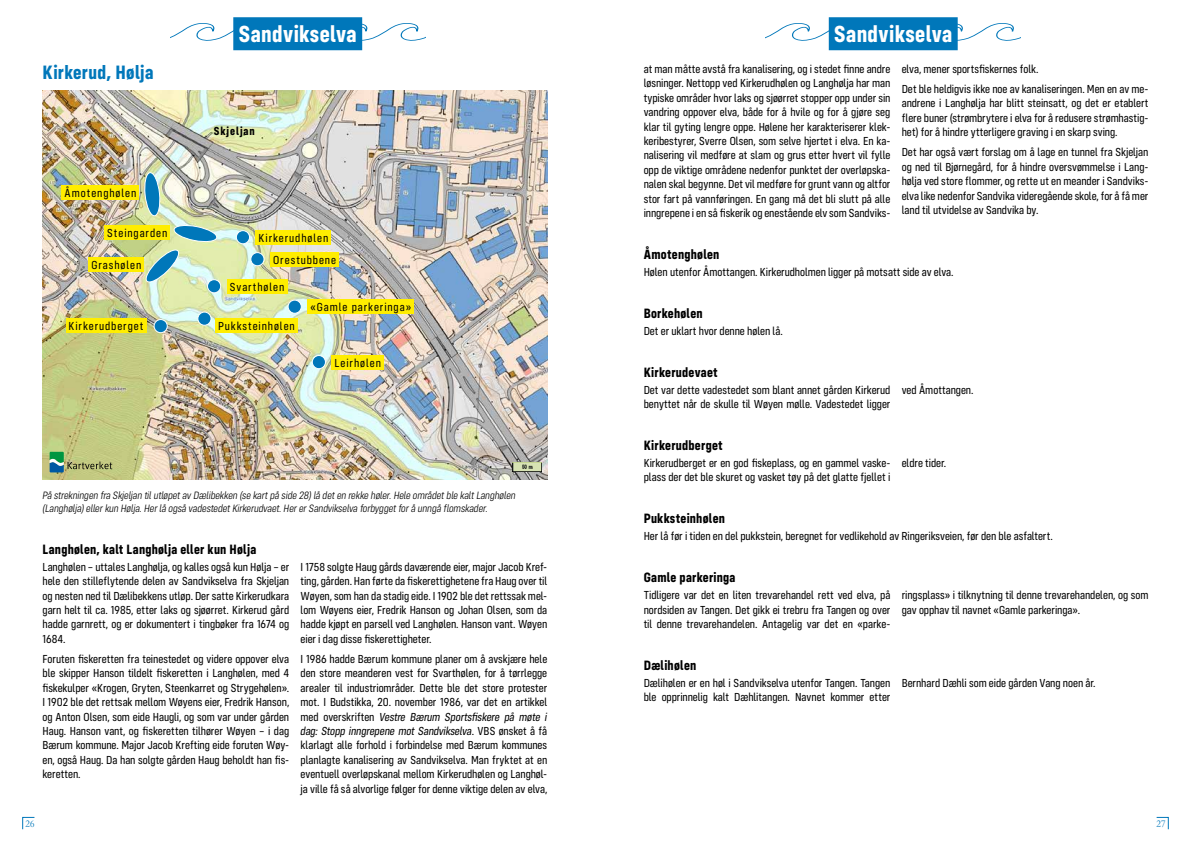
<style>
.page{position:relative;width:1191px;height:842px;background:#fff}
.page>*{position:absolute;margin:0;border:0;box-sizing:border-box;transform-origin:0 0}
.t1{font:700 24px "Config Condensed";letter-spacing:.015em;color:#fff}
.t2{font:700 20px "Config Condensed";letter-spacing:.015em;color:#0077ba}
.t3{font:700 14px "Config Condensed";letter-spacing:.02em;color:#000}
.t4{font:12px/14.4px "Config Condensed";letter-spacing:-.005em;color:#000;text-align:justify}
.t5{font:12px "Config Condensed";letter-spacing:.075em;color:#000}
.t6{font:700 12px "Config Condensed";letter-spacing:.08em;color:#000}
.t7{font:italic 300 11px/13.2px "Config Condensed";letter-spacing:-.005em;color:#000}
.t8{font:9px "Bembo Titling MT Std";color:#0077ba}
.s1{font-style:italic}
</style>
<div class="page">
<svg style="left:170px;top:22px;width:255px;height:19px"></svg>
<svg style="left:765px;top:22px;width:255px;height:19px"></svg>
<svg style="left:22px;top:816px;width:13px;height:14px"></svg>
<svg style="left:1156px;top:816px;width:13px;height:14px"></svg>
<img style="left:43px;top:90px;width:504px;height:390px">
<div style="left:233px;top:17px;width:129px;height:33px;background:#0077ba"></div>
<div style="left:828px;top:17px;width:129px;height:33px;background:#0077ba"></div>
<div style="left:236px;top:231px;width:13px;height:13px;background:#0077ba;border-radius:50%"></div>
<div style="left:236px;top:230px;width:14px;height:14px;border:1px solid #fff;border-radius:50%"></div>
<svg style="left:144px;top:172px;width:17px;height:44px"></svg>
<svg style="left:144px;top:223px;width:75px;height:62px;background:#b0d3bb"></svg>
<div style="left:251px;top:253px;width:13px;height:13px;background:#0077ba;border-radius:50%"></div>
<div style="left:250px;top:252px;width:14px;height:14px;border:1px solid #fff;border-radius:50%"></div>
<div style="left:207px;top:280px;width:14px;height:13px;background:#0077ba;border-radius:50%"></div>
<div style="left:207px;top:279px;width:14px;height:14px;border:1px solid #fff;border-radius:50%"></div>
<div style="left:288px;top:300px;width:13px;height:13px;background:#0077ba;border-radius:50%"></div>
<div style="left:288px;top:300px;width:14px;height:14px;border:1px solid #fff;border-radius:50%"></div>
<div style="left:312px;top:355px;width:13px;height:14px;background:#0077ba;border-radius:50%"></div>
<div style="left:312px;top:355px;width:14px;height:14px;border:1px solid #fff;border-radius:50%"></div>
<div style="left:198px;top:312px;width:13px;height:13px;background:#0077ba;border-radius:50%"></div>
<div style="left:197px;top:312px;width:14px;height:14px;border:1px solid #fff;border-radius:50%"></div>
<div style="left:154px;top:319px;width:13px;height:14px;background:#0077ba;border-radius:50%"></div>
<div style="left:154px;top:319px;width:14px;height:14px;border:1px solid #fff;border-radius:50%"></div>
<div style="left:256px;top:230px;width:75px;height:15px;background:#ffed00"></div>
<div style="left:62px;top:185px;width:77px;height:14px;background:#ffed00"></div>
<div style="left:270px;top:252px;width:69px;height:15px;background:#ffed00"></div>
<div style="left:227px;top:279px;width:60px;height:15px;background:#ffed00"></div>
<div style="left:307px;top:299px;width:107px;height:15px;background:#ffed00"></div>
<div style="left:332px;top:355px;width:52px;height:15px;background:#ffed00"></div>
<div style="left:215px;top:318px;width:83px;height:15px;background:#ffed00"></div>
<div style="left:66px;top:318px;width:80px;height:15px;background:#ffed00"></div>
<div style="left:104px;top:225px;width:66px;height:15px;background:#ffed00"></div>
<div style="left:89px;top:257px;width:55px;height:15px;background:#ffed00"></div>
<svg style="left:50px;top:452px;width:62px;height:20px"></svg>
<img style="left:512px;top:463px;width:29px;height:9px">
<h2 class="t2" style="left:43px;top:61px;width:112px">Kirkerud, Hølja</h2>
<p class="t5" style="left:65px;top:186px;width:73px">Åmotenghølen</p>
<h1 class="t1" style="left:239px;top:20px;width:119px">Sandvikselva</h1>
<h1 class="t1" style="left:834px;top:20px;width:119px">Sandvikselva</h1>
<p class="t6" style="left:214px;top:124px;width:43px">Skjeljan</p>
<p class="t4" style="left:643px;top:62px;width:248px">at man måtte avstå fra kanalisering, og i stedet finne andre løsninger. Nettopp ved Kirkerudhølen og Langhølja har man typiske områder hvor laks og sjøørret stopper opp under sin vandring oppover elva, både for å hvile og for å gjøre seg klar til gyting lengre oppe. Hølene her karakteriserer klek&shy;keribestyrer, Sverre Olsen, som selve hjertet i elva. En ka&shy;nalisering vil medføre at slam og grus etter hvert vil fylle opp de viktige områdene nedenfor punktet der overløpska&shy;nalen skal begynne. Det vil medføre for grunt vann og altfor stor fart på vannføringen. En gang må det bli slutt på alle inngrepene i en så fiskerik og enestående elv som Sandviks-</p>
<p class="t4" style="left:901px;top:59px;width:248px;line-height:20.1px">elva, mener sportsfiskernes folk.<br>Det ble heldigvis ikke noe av kanaliseringen. Men en av me-</p>
<p class="t4" style="left:901px;top:96px;width:248px">andrene i Langhølja har blitt steinsatt, og det er etablert flere buner (strømbrytere i elva for å redusere strømhastig&shy;het) for å hindre ytterligere graving i en skarp sving.</p>
<p class="t4" style="left:901px;top:145px;width:248px">Det har også vært forslag om å lage en tunnel fra Skjeljan og ned til Bjørnegård, for å hindre oversvømmelse i Lang&shy;hølja ved store flommer, og rette ut en meander i Sandviks&shy;elva like nedenfor Sandvika videregående skole, for å få mer land til utvidelse av Sandvika by.</p>
<p class="t5" style="left:107px;top:227px;width:62px">Steingarden</p>
<p class="t5" style="left:91px;top:258px;width:51px">Grashølen</p>
<p class="t5" style="left:259px;top:231px;width:71px">Kirkerudhølen</p>
<p class="t5" style="left:273px;top:253px;width:64px">Orestubbene</p>
<p class="t5" style="left:230px;top:280px;width:56px">Svarthølen</p>
<p class="t5" style="left:310px;top:301px;width:102px">«Gamle parkeringa»</p>
<p class="t5" style="left:69px;top:319px;width:76px">Kirkerudberget</p>
<p class="t5" style="left:218px;top:320px;width:78px">Pukksteinhølen</p>
<p class="t5" style="left:334px;top:356px;width:48px">Leirhølen</p>
<p class="t7" style="left:43px;top:488px;width:475px">På strekningen fra Skjeljan til utløpet av Dælibekken (se kart på side 28) lå det en rekke høler. Hele området ble kalt Langhølen (Langhølja) eller kun Hølja. Her lå også vadestedet Kirkerudvaet. Her er Sandvikselva forbygget for å unngå flomskader.</p>
<p class="t3" style="left:43px;top:541px;width:215px">Langhølen, kalt Langhølja eller kun Hølja</p>
<p class="t4" style="left:43px;top:560px;width:248px">Langhølen – uttales Langhølja, og kalles også kun Hølja – er hele den stilleflytende delen av Sandvikselva fra Skjeljan og nesten ned til Dælibekkens utløp. Der satte Kirkerudkara garn helt til ca. 1985, etter laks og sjøørret. Kirkerud gård hadde garnrett, og er dokumentert i tingbøker fra 1674 og 1684.</p>
<p class="t4" style="left:43px;top:652px;width:248px">Foruten fiskeretten fra teinestedet og videre oppover elva ble skipper Hanson tildelt fiskeretten i Langhølen, med 4 fiskekulper «Krogen, Gryten, Steenkarret og Strygehølen».<br>I 1902 ble det rettsak mellom Wøyens eier, Fredrik Hanson, og Anton Olsen, som eide Haugli, og som var under gården Haug. Hanson vant, og fiskeretten tilhører Wøyen – i dag Bærum kommune. Major Jacob Krefting eide foruten Wøy&shy;en, også Haug. Da han solgte gården Haug beholdt han fis&shy;keretten.</p>
<p class="t4" style="left:300px;top:560px;width:248px">I 1758 solgte Haug gårds daværende eier, major Jacob Kref&shy;ting, gården. Han førte da fiskerettighetene fra Haug over til Wøyen, som han da stadig eide. I 1902 ble det rettssak mel&shy;lom Wøyens eier, Fredrik Hanson og Johan Olsen, som da hadde kjøpt en parsell ved Langhølen. Hanson vant. Wøyen eier i dag disse fiskerettigheter.</p>
<p class="t4" style="left:300px;top:652px;width:248px">I 1986 hadde Bærum kommune planer om å avskjære hele den store meanderen vest for Svarthølen, for å tørrlegge arealer til industriområder. Dette ble det store protester mot. I Budstikka, 20. november 1986, var det en artikkel med overskriften <span class="s1">Vestre Bærum Sportsfiskere på møte i dag: Stopp inngrepene mot Sandvikselva</span>. VBS ønsket å få klarlagt alle forhold i forbindelse med Bærum kommunes planlagte kanalisering av Sandvikselva. Man fryktet at en eventuell overløpskanal mellom Kirkerudhølen og Langhøl&shy;ja ville få så alvorlige følger for denne viktige delen av elva,</p>
<p class="t3" style="left:643px;top:246px;width:77px">Åmotenghølen</p>
<p class="t4" style="left:643px;top:265px;width:311px">Hølen utenfor Åmottangen. Kirkerudholmen ligger på motsatt side av elva.</p>
<p class="t3" style="left:643px;top:305px;width:61px">Borkehølen</p>
<p class="t4" style="left:643px;top:324px;width:141px">Det er uklart hvor denne hølen lå.</p>
<p class="t3" style="left:643px;top:364px;width:76px">Kirkerudevaet</p>
<p class="t4" style="left:643px;top:383px;width:248px">Det var dette vadestedet som blant annet gården Kirkerud benyttet når de skulle til Wøyen mølle. Vadestedet ligger</p>
<p class="t4" style="left:901px;top:383px;width:73px">ved Åmottangen.</p>
<p class="t3" style="left:643px;top:437px;width:81px">Kirkerudberget</p>
<p class="t4" style="left:643px;top:456px;width:248px">Kirkerudberget er en god fiskeplass, og en gammel vaske&shy;plass der det ble skuret og vasket tøy på det glatte fjellet i</p>
<p class="t4" style="left:901px;top:456px;width:46px">eldre tider.</p>
<p class="t3" style="left:643px;top:510px;width:83px">Pukksteinhølen</p>
<p class="t4" style="left:643px;top:529px;width:410px">Her lå før i tiden en del pukkstein, beregnet for vedlikehold av Ringeriksveien, før den ble asfaltert.</p>
<p class="t3" style="left:643px;top:569px;width:93px">Gamle parkeringa</p>
<p class="t4" style="left:643px;top:588px;width:248px">Tidligere var det en liten trevarehandel rett ved elva, på nordsiden av Tangen. Det gikk ei trebru fra Tangen og over til denne trevarehandelen. Antagelig var det en «parke-</p>
<p class="t4" style="left:901px;top:588px;width:248px">ringsplass» i tilknytning til denne trevarehandelen, og som gav opphav til navnet «Gamle parkeringa».</p>
<p class="t3" style="left:643px;top:657px;width:54px">Dælihølen</p>
<p class="t4" style="left:643px;top:676px;width:248px">Dælihølen er en høl i Sandvikselva utenfor Tangen. Tangen ble opprinnelig kalt Dæhlitangen. Navnet kommer etter</p>
<p class="t4" style="left:901px;top:676px;width:195px">Bernhard Dæhli som eide gården Vang noen år.</p>
<p class="t8" style="left:26px;top:818px;width:10px">26</p>
<p class="t8" style="left:1156px;top:818px;width:10px">27</p>
</div>
